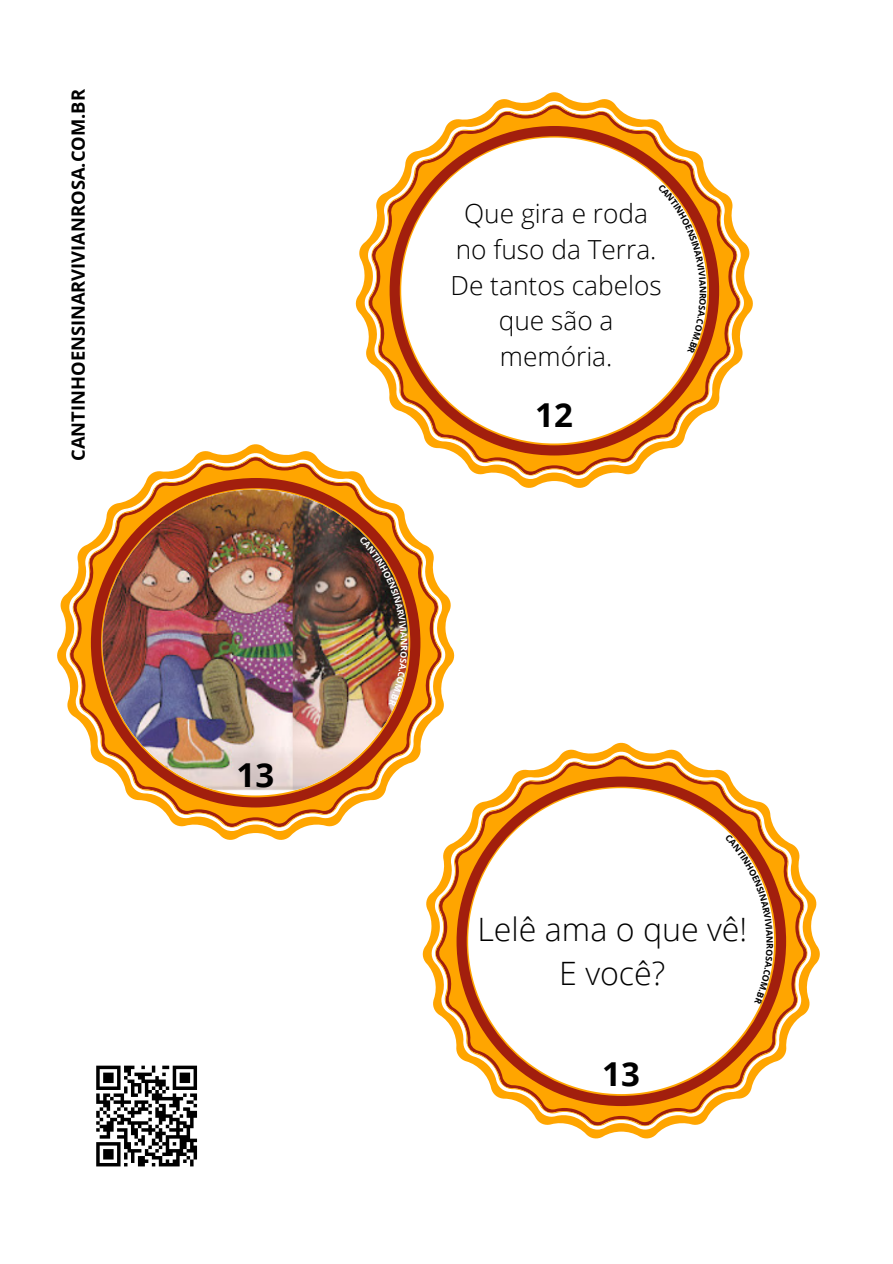
<style>
.page{position:relative;width:893px;height:1264px;background:#fff}
.page>*{position:absolute;margin:0;border:0;box-sizing:border-box;transform-origin:0 0}
.t1{font:700 33px "Open Sans";color:#000}
.t2{font:300 32.25px/44px "Open Sans";color:#000;text-align:center}
.t3{font:300 26.25px/35.8px "Open Sans";color:#000;text-align:center}
.t4{font:700 18.3px "Open Sans";color:#000}
</style>
<div class="page">
<svg style="left:57px;top:444px;width:398px;height:396px"></svg>
<svg style="left:65px;top:452px;width:381px;height:380px"></svg>
<svg style="left:68px;top:456px;width:375px;height:371px"></svg>
<svg style="left:91px;top:478px;width:329px;height:329px"></svg>
<svg style="left:102px;top:489px;width:306px;height:306px"></svg>
<svg style="left:354px;top:92px;width:399px;height:397px"></svg>
<svg style="left:363px;top:100px;width:382px;height:380px"></svg>
<svg style="left:367px;top:105px;width:374px;height:370px"></svg>
<svg style="left:389px;top:126px;width:330px;height:329px"></svg>
<svg style="left:401px;top:138px;width:306px;height:305px"></svg>
<svg style="left:421px;top:742px;width:399px;height:397px"></svg>
<svg style="left:430px;top:750px;width:382px;height:381px"></svg>
<svg style="left:434px;top:755px;width:374px;height:371px"></svg>
<svg style="left:456px;top:776px;width:330px;height:330px"></svg>
<svg style="left:468px;top:788px;width:306px;height:306px"></svg>
<svg style="left:96px;top:1065px;width:102px;height:102px"></svg>
<img style="left:102px;top:489px;width:306px;height:306px;border-radius:50%">
<div style="left:62px;top:82px;width:32px;height:386px;background:#fff;border-radius:8px"></div>
<img style="left:359px;top:536px;width:48px;height:170px">
<svg style="left:658px;top:184px;width:48px;height:170px"></svg>
<svg style="left:725px;top:834px;width:48px;height:170px"></svg>
<p class="t4" style="left:65px;top:461px;width:373px;rotate:-90deg">CANTINHOENSINARVIVIANROSA.COM.BR</p>
<p class="t1" style="left:236px;top:752px;width:39px">13</p>
<p class="t3" style="left:450px;top:195px;width:213px">Que gira e roda no fuso da Terra.<br>De tantos cabelos que são a memória.</p>
<p class="t1" style="left:535px;top:391px;width:39px">12</p>
<p class="t2" style="left:477px;top:906px;width:271px">Lelê ama o que vê!<br>E você?</p>
<p class="t1" style="left:602px;top:1050px;width:39px">13</p>
</div>
